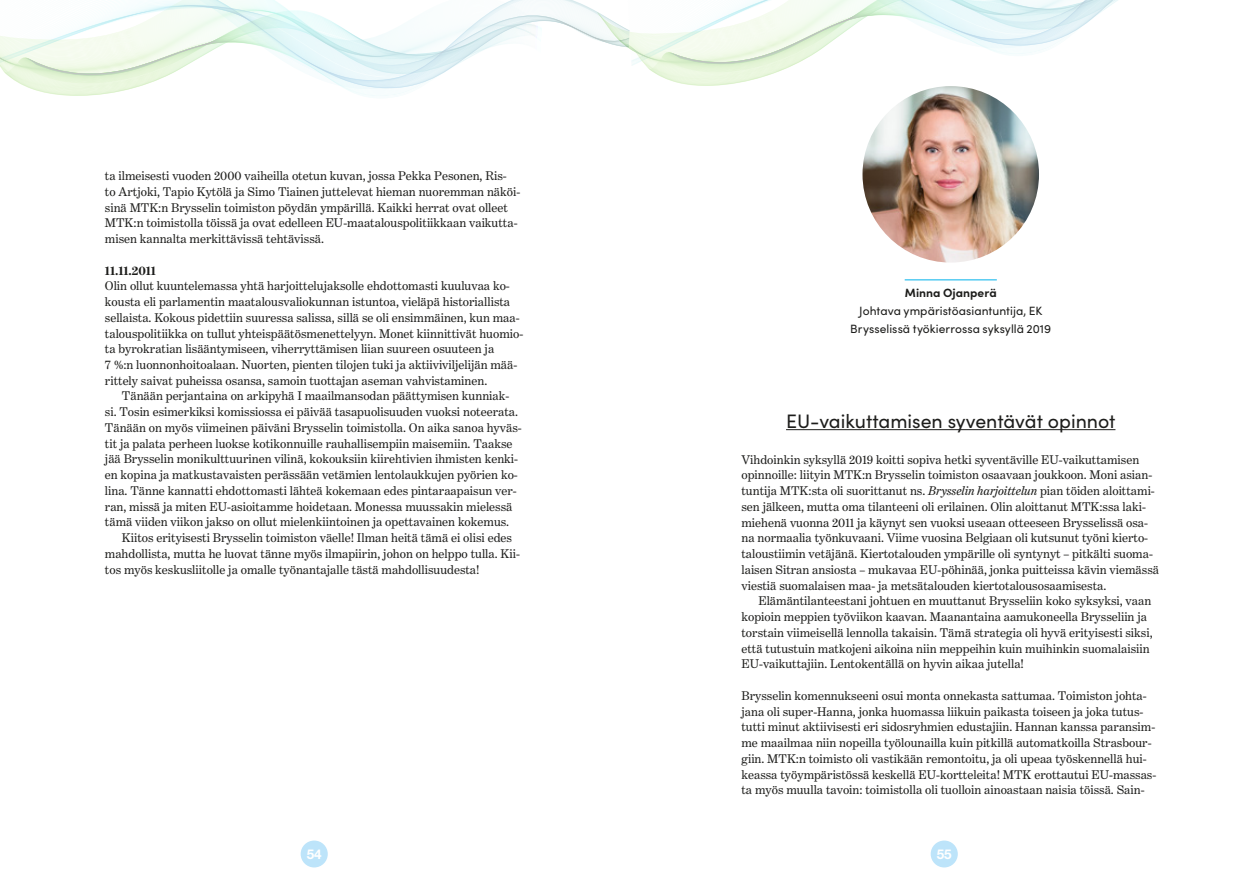
<style>
.page{position:relative;width:1259px;height:893px;background:#fff}
.page>*{position:absolute;margin:0;border:0;box-sizing:border-box;transform-origin:0 0}
.t1{font:19.5px "Sofia Pro";color:#1d1d1b}
.t2{font:700 13.5px "Helvetica Neue LT Std";color:#fff}
.t3{font:12.75px/15.8px "Benton Modern Text Two";color:#1d1d1b}
.t4{font:700 12.75px "Benton Modern Text Two";color:#1d1d1b}
.t5{font:12px/18px "Sofia Pro";letter-spacing:.005em;color:#1d1d1b;text-align:center}
.t6{font:700 12px "Sofia Pro";letter-spacing:.005em;color:#1d1d1b}
.s1{font-style:italic}
</style>
<div class="page">
<svg style="left:0;top:0;width:1118px;height:98px"></svg>
<div style="left:301px;top:840px;width:27px;height:27px;background:#bde4fa;border-radius:50%"></div>
<div style="left:930px;top:840px;width:27px;height:27px;background:#bde4fa;border-radius:50%"></div>
<hr style="left:786px;top:429px;width:329px;height:1px;background:#1d1d1b">
<img style="left:862px;top:86px;width:177px;height:177px;border-radius:88px">
<hr style="left:904px;top:279px;width:93px;height:1px;background:#00b1eb">
<p class="t3" style="left:105px;top:168px;width:417px">ta ilmeisesti vuoden 2000 vaiheilla otetun kuvan, jossa Pekka Pesonen, Ris&shy;to Artjoki, Tapio Kytölä ja Simo Tiainen juttelevat hieman nuoremman näköi&shy;sinä MTK:n Brysselin toimiston pöydän ympärillä. Kaikki herrat ovat olleet MTK:n toimistolla töissä ja ovat edelleen EU-maatalouspolitiikkaan vaikutta&shy;misen kannalta merkittävissä tehtävissä.</p>
<p class="t4" style="left:105px;top:263px;width:53px">11.11.2011</p>
<p class="t3" style="left:105px;top:278px;width:420px">Olin ollut kuuntelemassa yhtä harjoittelujaksolle ehdottomasti kuuluvaa ko&shy;kousta eli parlamentin maatalousvaliokunnan istuntoa, vieläpä historiallista sellaista. Kokous pidettiin suuressa salissa, sillä se oli ensimmäinen, kun maa&shy;talouspolitiikka on tullut yhteispäätösmenettelyyn. Monet kiinnittivät huomio&shy;ta byrokratian lisääntymiseen, viherryttämisen liian suureen osuuteen ja<br>7 %:n luonnonhoitoalaan. Nuorten, pienten tilojen tuki ja aktiiviviljelijän mää&shy;rittely saivat puheissa osansa, samoin tuottajan aseman vahvistaminen.</p>
<p class="t3" style="left:122px;top:388px;width:389px">Tänään perjantaina on arkipyhä I maailmansodan päättymisen kunniak-</p>
<p class="t3" style="left:105px;top:404px;width:415px">si. Tosin esimerkiksi komissiossa ei päivää tasapuolisuuden vuoksi noteerata.</p>
<p class="t3" style="left:105px;top:420px;width:418px">Tänään on myös viimeinen päiväni Brysselin toimistolla. On aika sanoa hyväs-</p>
<p class="t3" style="left:105px;top:435px;width:409px">tit ja palata perheen luokse kotikonnuille rauhallisempiin maisemiin. Taakse</p>
<p class="t3" style="left:105px;top:451px;width:414px">jää Brysselin monikulttuurinen vilinä, kokouksiin kiirehtivien ihmisten kenki-</p>
<p class="t3" style="left:105px;top:467px;width:414px">en kopina ja matkustavaisten perässään vetämien lentolaukkujen pyörien ko-</p>
<p class="t3" style="left:105px;top:483px;width:413px">lina. Tänne kannatti ehdottomasti lähteä kokemaan edes pintaraapaisun ver-</p>
<p class="t3" style="left:105px;top:498px;width:409px">ran, missä ja miten EU-asioitamme hoidetaan. Monessa muussakin mielessä</p>
<p class="t3" style="left:105px;top:514px;width:406px">tämä viiden viikon jakso on ollut mielenkiintoinen ja opettavainen kokemus.</p>
<p class="t3" style="left:122px;top:530px;width:391px">Kiitos erityisesti Brysselin toimiston väelle! Ilman heitä tämä ei olisi edes</p>
<p class="t3" style="left:105px;top:546px;width:416px">mahdollista, mutta he luovat tänne myös ilmapiirin, johon on helppo tulla. Kii-</p>
<p class="t3" style="left:105px;top:561px;width:376px">tos myös keskusliitolle ja omalle työnantajalle tästä mahdollisuudesta!</p>
<p class="t6" style="left:904px;top:284px;width:93px">Minna Ojanperä</p>
<p class="t5" style="left:850px;top:301px;width:202px">Johtava ympäristöasiantuntija, EK<br>Brysselissä työkierrossa syksyllä 2019</p>
<h1 class="t1" style="left:786px;top:407px;width:331px">EU-vaikuttamisen syventävät opinnot</h1>
<p class="t3" style="left:741px;top:451px;width:419px">Vihdoinkin syksyllä 2019 koitti sopiva hetki syventäville EU-vaikuttamisen opinnoille: liityin MTK:n Brysselin toimiston osaavaan joukkoon. Moni asian&shy;tuntija MTK:sta oli suorittanut ns. <span class="s1">Brysselin harjoittelun</span> pian töiden aloittami&shy;sen jälkeen, mutta oma tilanteeni oli erilainen. Olin aloittanut MTK:ssa laki&shy;miehenä vuonna 2011 ja käynyt sen vuoksi useaan otteeseen Brysselissä osa&shy;na normaalia työnkuvaani. Viime vuosina Belgiaan oli kutsunut työni kierto&shy;taloustiimin vetäjänä. Kiertotalouden ympärille oli syntynyt – pitkälti suoma&shy;laisen Sitran ansiosta – mukavaa EU-pöhinää, jonka puitteissa kävin viemässä viestiä suomalaisen maa- ja metsätalouden kiertotalousosaamisesta.</p>
<p class="t3" style="left:741px;top:593px;width:412px;text-indent:17px">Elämäntilanteestani johtuen en muuttanut Brysseliin koko syksyksi, vaan kopioin meppien työviikon kaavan. Maanantaina aamukoneella Brysseliin ja torstain viimeisellä lennolla takaisin. Tämä strategia oli hyvä erityisesti siksi, että tutustuin matkojeni aikoina niin meppeihin kuin muihinkin suomalaisiin EU-vaikuttajiin. Lentokentällä on hyvin aikaa jutella!</p>
<p class="t3" style="left:741px;top:687px;width:416px">Brysselin komennukseeni osui monta onnekasta sattumaa. Toimiston johta&shy;jana oli super-Hanna, jonka huomassa liikuin paikasta toiseen ja joka tutus&shy;tutti minut aktiivisesti eri sidosryhmien edustajiin. Hannan kanssa paransim&shy;me maailmaa niin nopeilla työlounailla kuin pitkillä automatkoilla Strasbour&shy;giin. MTK:n toimisto oli vastikään remontoitu, ja oli upeaa työskennellä hui&shy;keassa työympäristössä keskellä EU-kortteleita! MTK erottautui EU-massas&shy;ta myös muulla tavoin: toimistolla oli tuolloin ainoastaan naisia töissä. Sain-</p>
<p class="t2" style="left:307px;top:846px;width:17px">54</p>
<p class="t2" style="left:936px;top:846px;width:17px">55</p>
</div>
